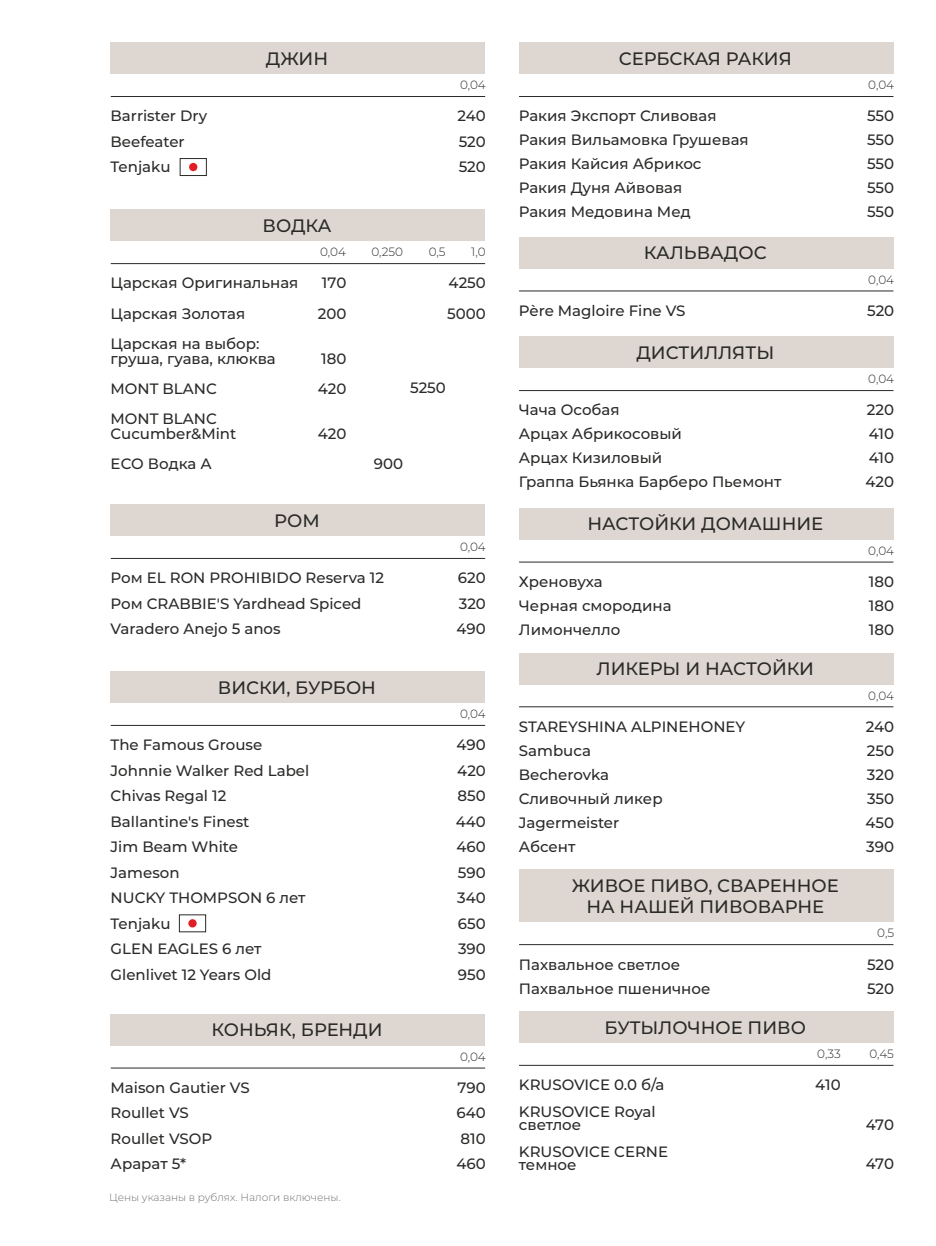
<style>
.page{position:relative;width:936px;height:1246px;background:#fff}
.page>*{position:absolute;margin:0;border:0;box-sizing:border-box;transform-origin:0 0}
.t1{font:500 18px/21.1px "Montserrat";color:#2a2a29;text-align:center}
.t2{font:500 15px/25.5px "Montserrat";color:#2a2a29}
.t3{font:300 12px "Montserrat";color:#2a2a29}
.t4{font:300 10.5px "Montserrat";color:#717171}
</style>
<div class="page">
<div style="left:111px;top:504px;width:374px;height:32px;background:#ded7d1"></div>
<hr style="left:111px;top:558px;width:374px;height:1px;background:#2a2a29">
<div style="left:111px;top:1014px;width:374px;height:32px;background:#ded7d1"></div>
<hr style="left:111px;top:1067px;width:374px;height:1px;background:#2a2a29">
<div style="left:519px;top:237px;width:374px;height:32px;background:#ded7d1"></div>
<hr style="left:519px;top:291px;width:374px;height:1px;background:#2a2a29">
<div style="left:519px;top:337px;width:374px;height:31px;background:#ded7d1"></div>
<hr style="left:519px;top:390px;width:374px;height:1px;background:#2a2a29">
<div style="left:519px;top:508px;width:374px;height:32px;background:#ded7d1"></div>
<hr style="left:519px;top:562px;width:374px;height:1px;background:#2a2a29">
<div style="left:519px;top:653px;width:374px;height:31px;background:#ded7d1"></div>
<hr style="left:519px;top:706px;width:374px;height:1px;background:#2a2a29">
<div style="left:111px;top:43px;width:374px;height:31px;background:#ded7d1"></div>
<hr style="left:111px;top:96px;width:374px;height:1px;background:#2a2a29">
<div style="left:180px;top:158px;width:27px;height:18px;border:1px solid #2a2a29"></div>
<div style="left:189px;top:163px;width:8px;height:8px;background:#e21e25;border-radius:50%"></div>
<div style="left:111px;top:210px;width:374px;height:31px;background:#ded7d1"></div>
<hr style="left:111px;top:263px;width:374px;height:1px;background:#2a2a29">
<div style="left:111px;top:671px;width:374px;height:32px;background:#ded7d1"></div>
<hr style="left:111px;top:725px;width:374px;height:1px;background:#2a2a29">
<div style="left:179px;top:914px;width:27px;height:18px;border:1px solid #2a2a29"></div>
<div style="left:188px;top:919px;width:9px;height:8px;background:#e21e25;border-radius:50%"></div>
<div style="left:519px;top:43px;width:374px;height:31px;background:#ded7d1"></div>
<hr style="left:519px;top:96px;width:374px;height:1px;background:#2a2a29">
<div style="left:519px;top:869px;width:374px;height:53px;background:#ded7d1"></div>
<hr style="left:519px;top:944px;width:374px;height:1px;background:#2a2a29">
<div style="left:519px;top:1011px;width:374px;height:32px;background:#ded7d1"></div>
<hr style="left:519px;top:1065px;width:374px;height:1px;background:#2a2a29">
<p class="t2" style="left:111px;top:103px;width:98px">Barrister Dry<br>Beefeater<br>Tenjaku</p>
<p class="t1" style="left:266px;top:48px;width:64px">ДЖИН</p>
<p class="t1" style="left:262px;top:215px;width:70px">ВОДКА</p>
<p class="t3" style="left:320px;top:245px;width:27px">0,04</p>
<p class="t2" style="left:111px;top:268px;width:189px;line-height:30px">Царская Оригинальная<br>Царская Золотая<br>Царская на выбор:</p>
<p class="t2" style="left:111px;top:343px;width:167px;line-height:30px">груша, гуава, клюква<br>MONT BLANC<br>MONT BLANC</p>
<p class="t2" style="left:111px;top:418px;width:127px;line-height:30px">Cucumber&amp;Mint<br>ECO Водка А</p>
<p class="t2" style="left:318px;top:268px;width:30px;line-height:30px">170<br>200</p>
<p class="t2" style="left:318px;top:343px;width:30px;line-height:30px">180<br>420</p>
<p class="t2" style="left:318px;top:420px;width:30px">420</p>
<p class="t1" style="left:274px;top:510px;width:47px">РОМ</p>
<p class="t3" style="left:460px;top:78px;width:27px">0,04</p>
<p class="t2" style="left:457px;top:103px;width:30px;text-align:justify">240<br>520<br>520</p>
<p class="t3" style="left:371px;top:245px;width:33px">0,250</p>
<p class="t3" style="left:428px;top:245px;width:18px">0,5</p>
<p class="t3" style="left:471px;top:245px;width:16px">1,0</p>
<p class="t2" style="left:447px;top:268px;width:40px;line-height:30px">4250<br>5000</p>
<p class="t2" style="left:410px;top:375px;width:37px">5250</p>
<p class="t2" style="left:374px;top:450px;width:31px">900</p>
<p class="t3" style="left:460px;top:540px;width:27px">0,04</p>
<p class="t2" style="left:111px;top:565px;width:275px">Ром EL RON PROHIBIDO Reserva 12<br>Ром CRABBIE'S Yardhead Spiced<br>Varadero Anejo 5 anos</p>
<p class="t1" style="left:218px;top:676px;width:160px">ВИСКИ, БУРБОН</p>
<p class="t2" style="left:111px;top:732px;width:200px">The Famous Grouse<br>Johnnie Walker Red Label<br>Chivas Regal 12<br>Ballantine's Finest<br>Jim Beam White<br>Jameson<br>NUCKY THOMPSON 6 лет<br>Tenjaku<br>GLEN EAGLES 6 лет<br>Glenlivet 12 Years Old</p>
<p class="t1" style="left:211px;top:1019px;width:173px">КОНЬЯК, БРЕНДИ</p>
<p class="t2" style="left:111px;top:1075px;width:141px">Maison Gautier VS<br>Roullet VS<br>Roullet VSOP<br>Арарат 5*</p>
<p class="t4" style="left:109px;top:1191px;width:233px">Цены указаны в рублях. Налоги включены.</p>
<p class="t2" style="left:456px;top:565px;width:31px;text-align:justify">620<br>320<br>490</p>
<p class="t3" style="left:460px;top:707px;width:27px">0,04</p>
<p class="t2" style="left:456px;top:732px;width:32px;text-align:justify">490<br>420<br>850<br>440<br>460<br>590<br>340<br>650<br>390<br>950</p>
<p class="t3" style="left:460px;top:1049px;width:27px">0,04</p>
<p class="t2" style="left:456px;top:1075px;width:31px;text-align:justify">790<br>640<br>810<br>460</p>
<p class="t1" style="left:618px;top:48px;width:174px">СЕРБСКАЯ РАКИЯ</p>
<p class="t2" style="left:519px;top:104px;width:231px;line-height:24px">Ракия Экспорт Сливовая<br>Ракия Вильамовка Грушевая<br>Ракия Кайсия Абрикос<br>Ракия Дуня Айвовая<br>Ракия Медовина Мед</p>
<p class="t1" style="left:644px;top:242px;width:124px">КАЛЬВАДОС</p>
<p class="t2" style="left:519px;top:298px;width:168px">Père Magloire Fine VS</p>
<p class="t1" style="left:636px;top:342px;width:139px">ДИСТИЛЛЯТЫ</p>
<p class="t2" style="left:519px;top:398px;width:264px;line-height:24px">Чача Особая<br>Арцах Абрикосовый<br>Арцах Кизиловый<br>Граппа Бьянка Барберо Пьемонт</p>
<p class="t1" style="left:587px;top:513px;width:237px">НАСТОЙКИ ДОМАШНИЕ</p>
<p class="t2" style="left:519px;top:570px;width:154px;line-height:24px">Хреновуха<br>Черная смородина<br>Лимончелло</p>
<p class="t1" style="left:596px;top:658px;width:219px">ЛИКЕРЫ И НАСТОЙКИ</p>
<p class="t2" style="left:519px;top:714px;width:228px;line-height:24px">STAREYSHINA ALPINEHONEY<br>Sambuca<br>Becherovka<br>Сливочный ликер<br>Jagermeister<br>Абсент</p>
<p class="t1" style="left:572px;top:875px;width:268px">ЖИВОЕ ПИВО, СВАРЕННОЕ<br>НА НАШЕЙ ПИВОВАРНЕ</p>
<p class="t2" style="left:519px;top:952px;width:193px;line-height:24px">Пахвальное светлое<br>Пахвальное пшеничное</p>
<p class="t1" style="left:604px;top:1016px;width:203px">БУТЫЛОЧНОЕ ПИВО</p>
<p class="t2" style="left:519px;top:1071px;width:147px;line-height:26.5px">KRUSOVICE 0.0 б/а<br>KRUSOVICE Royal</p>
<p class="t2" style="left:519px;top:1111px;width:151px;line-height:26.5px">светлое<br>KRUSOVICE CERNE</p>
<p class="t2" style="left:519px;top:1152px;width:59px">темное</p>
<p class="t3" style="left:817px;top:1046px;width:25px">0,33</p>
<p class="t2" style="left:815px;top:1072px;width:27px">410</p>
<p class="t3" style="left:868px;top:78px;width:27px">0,04</p>
<p class="t2" style="left:866px;top:104px;width:29px;line-height:24px;text-align:justify">550<br>550<br>550<br>550<br>550</p>
<p class="t3" style="left:868px;top:272px;width:27px">0,04</p>
<p class="t2" style="left:867px;top:298px;width:29px">520</p>
<p class="t3" style="left:868px;top:372px;width:27px">0,04</p>
<p class="t2" style="left:865px;top:398px;width:30px;line-height:24px;text-align:justify">220<br>410<br>410<br>420</p>
<p class="t3" style="left:868px;top:543px;width:27px">0,04</p>
<p class="t2" style="left:868px;top:570px;width:27px;line-height:24px;text-align:justify">180<br>180<br>180</p>
<p class="t3" style="left:868px;top:688px;width:27px">0,04</p>
<p class="t2" style="left:865px;top:714px;width:30px;line-height:24px;text-align:justify">240<br>250<br>320<br>350<br>450<br>390</p>
<p class="t3" style="left:877px;top:926px;width:18px">0,5</p>
<p class="t2" style="left:866px;top:952px;width:29px;line-height:24px">520<br>520</p>
<p class="t3" style="left:869px;top:1046px;width:26px">0,45</p>
<p class="t2" style="left:865px;top:1112px;width:30px">470</p>
<p class="t2" style="left:865px;top:1151px;width:30px">470</p>
</div>
